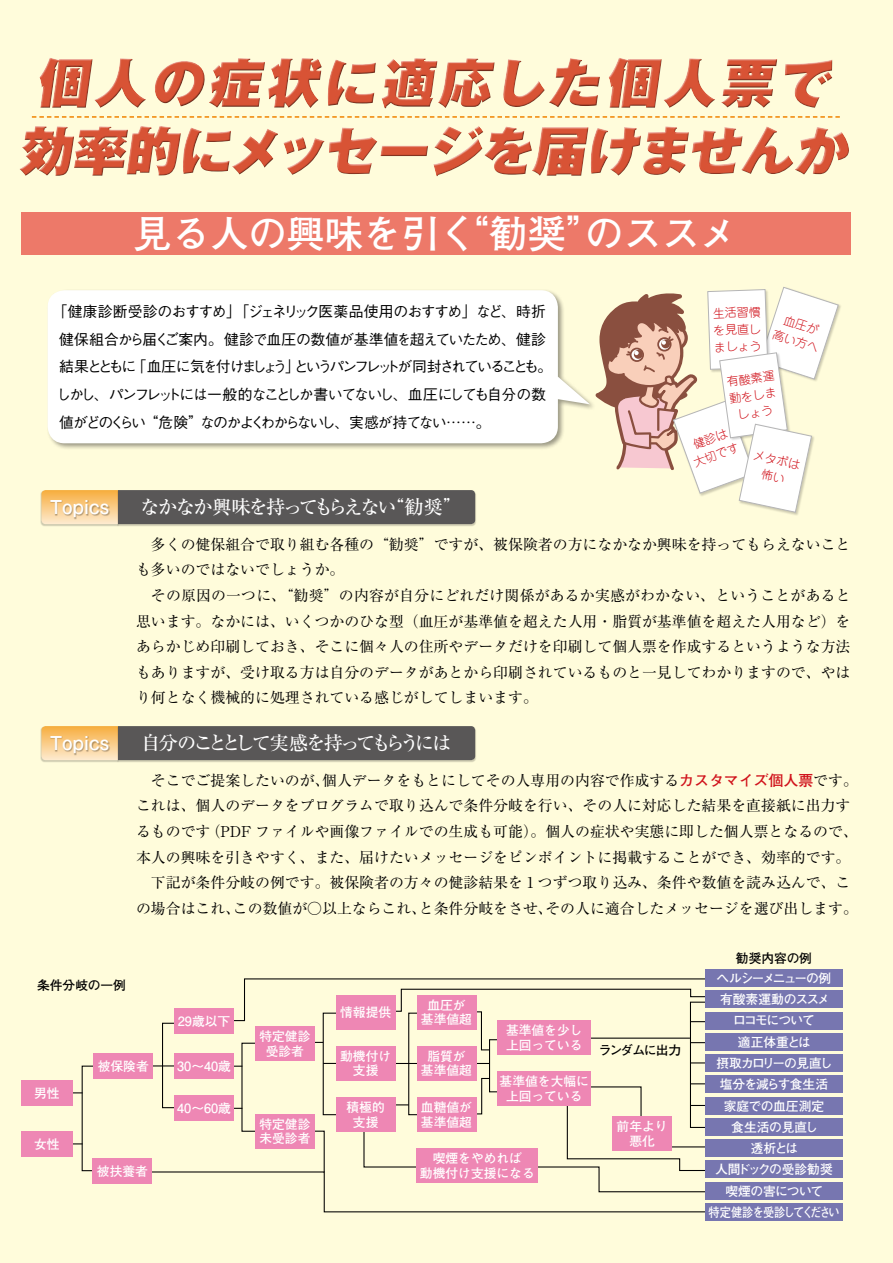
<style>
.page{position:relative;width:893px;height:1263px;background:#fffcdb}
.page>*{position:absolute;margin:0;border:0;box-sizing:border-box;transform-origin:0 0}
.t1{font:900 53.1px/68.1px "Gothic MB101 Pro";color:#d85335;text-align:center}
.t2{font:700 38.25px "Futo Go B101 Pro";color:#fff}
.t3{font:500 19.2px "Ryumin Pro";letter-spacing:-.13em;color:#fff}
.t4{font:500 19.2px "Ryumin Pro";letter-spacing:-.1em;color:#fff}
.t5{font:700 19.2px "Futo Go B101 Pro";color:#fff}
.t6{font:14.85px/25.5px "Ryumin Pro";color:#000}
.t7{font:500 14.85px "Gothic BBB Pro";letter-spacing:-.12em;color:#000}
.t8{font:500 14.85px "Gothic BBB Pro";letter-spacing:-.175em;color:#000}
.t9{font:500 14.85px "Gothic BBB Pro";letter-spacing:-.065em;color:#000}
.t10{font:500 14.85px "Gothic BBB Pro";letter-spacing:-.07em;color:#000}
.t11{font:500 14.85px "Gothic BBB Pro";letter-spacing:-.14em;color:#000}
.t12{font:700 12.75px/14.9px "Futo Go B101 Pro";color:#fff;text-align:center}
.t13{font:700 12.75px "Futo Go B101 Pro";letter-spacing:-.105em;color:#fff;scale:.88 1}
.t14{font:700 12.75px "Futo Go B101 Pro";letter-spacing:-.14em;color:#fff}
.t15{font:700 12.75px "Futo Go B101 Pro";letter-spacing:-.02em;color:#fff}
.t16{font:700 12.75px "Futo Go B101 Pro";letter-spacing:-.085em;color:#fff}
.t17{font:700 12.75px "Futo Go B101 Pro";letter-spacing:-.06em;color:#fff}
.t18{font:700 12.75px "Futo Go B101 Pro";letter-spacing:-.055em;color:#fff}
.t19{font:700 12.75px "Futo Go B101 Pro";color:#000}
.t20{font:700 12.75px "Futo Go B101 Pro";letter-spacing:-.085em;color:#000}
.t21{font:700 12.75px "Futo Go B101 Pro";letter-spacing:-.095em;color:#fff}
.t22{font:700 12.75px "Futo Go B101 Pro";letter-spacing:-.02em;color:#000}
.t23{font:300 11.85px/17px "Jun 101 Pro";color:#d0121b;text-align:center}
.s1{font-family:"Futo Go B101 Pro";font-weight:700;color:#d0121b}
</style>
<div class="page">
<div style="left:21px;top:213px;width:829px;height:42px;background:#ed7969"></div>
<div style="left:162px;top:1023px;width:17px;height:85px;border:1px solid #000"></div>
<div style="left:323px;top:1013px;width:17px;height:102px;border:1px solid #000"></div>
<div style="left:408px;top:1013px;width:17px;height:102px;border:1px solid #000"></div>
<div style="left:489px;top:1039px;width:17px;height:53px;border:1px solid #000"></div>
<div style="left:690px;top:1002px;width:17px;height:126px;border:1px solid #000"></div>
<svg style="left:323px;top:1063px;width:13px;height:1px"></svg>
<svg style="left:395px;top:1063px;width:22px;height:1px"></svg>
<svg style="left:476px;top:1063px;width:13px;height:1px"></svg>
<svg style="left:690px;top:1062px;width:15px;height:1px"></svg>
<svg style="left:153px;top:1065px;width:21px;height:1px"></svg>
<div style="left:174px;top:1008px;width:60px;height:25px;background:#ee87b4"></div>
<div style="left:174px;top:1053px;width:60px;height:26px;background:#ee87b4"></div>
<div style="left:497px;top:1021px;width:94px;height:34px;background:#ee87b4"></div>
<div style="left:497px;top:1072px;width:94px;height:34px;background:#ee87b4"></div>
<div style="left:336px;top:1046px;width:59px;height:34px;background:#ee87b4"></div>
<div style="left:705px;top:1203px;width:138px;height:17px;background:#7776b0"></div>
<div style="left:705px;top:969px;width:138px;height:17px;background:#7776b0"></div>
<div style="left:705px;top:1161px;width:138px;height:17px;background:#7776b0"></div>
<div style="left:705px;top:1076px;width:138px;height:17px;background:#7776b0"></div>
<div style="left:705px;top:1140px;width:138px;height:17px;background:#7776b0"></div>
<div style="left:705px;top:991px;width:138px;height:17px;background:#7776b0"></div>
<div style="left:705px;top:1118px;width:138px;height:17px;background:#7776b0"></div>
<div style="left:705px;top:1054px;width:138px;height:17px;background:#7776b0"></div>
<div style="left:705px;top:1097px;width:138px;height:17px;background:#7776b0"></div>
<div style="left:705px;top:1033px;width:138px;height:17px;background:#7776b0"></div>
<div style="left:705px;top:1182px;width:138px;height:17px;background:#7776b0"></div>
<div style="left:93px;top:1158px;width:59px;height:26px;background:#ee87b4"></div>
<div style="left:94px;top:1053px;width:59px;height:26px;background:#ee87b4"></div>
<div style="left:21px;top:1080px;width:51px;height:26px;background:#ee87b4"></div>
<div style="left:21px;top:1131px;width:51px;height:26px;background:#ee87b4"></div>
<div style="left:255px;top:1026px;width:60px;height:34px;background:#ee87b4"></div>
<svg style="left:152px;top:1077px;width:558px;height:136px"></svg>
<div style="left:417px;top:1046px;width:59px;height:34px;background:#ee87b4"></div>
<div style="left:417px;top:1097px;width:59px;height:34px;background:#ee87b4"></div>
<svg style="left:225px;top:978px;width:483px;height:73px"></svg>
<div style="left:705px;top:1012px;width:138px;height:17px;background:#7776b0"></div>
<svg style="left:690px;top:287px;width:149px;height:226px"></svg>
<div style="left:0;top:37px;width:893px;height:155px;background:#000;opacity:.5"></div>
<svg style="left:32px;top:116px;width:808px;height:2px"></svg>
<div style="left:46px;top:289px;width:644px;height:550px;background:#000;opacity:.4"></div>
<div style="left:48px;top:290px;width:542px;height:153px;background:#fff"></div>
<div style="left:41px;top:726px;width:84px;height:42px;background:#000;opacity:.2"></div>
<div style="left:117px;top:726px;width:365px;height:42px;background:#000;opacity:.2"></div>
<svg style="left:41px;top:726px;width:434px;height:34px;background:#655f58"></svg>
<div style="left:50px;top:736px;width:91px;height:32px;background:#000;opacity:.3"></div>
<div style="left:41px;top:490px;width:84px;height:42px;background:#000;opacity:.2"></div>
<div style="left:117px;top:490px;width:365px;height:42px;background:#000;opacity:.2"></div>
<svg style="left:41px;top:490px;width:434px;height:34px;background:#655f58"></svg>
<div style="left:50px;top:500px;width:91px;height:32px;background:#000;opacity:.3"></div>
<h1 class="t1" style="left:19px;top:42px;width:841px">個人の症状に適応した個人票で効率的にメッセージを届けませんか</h1>
<h2 class="t2" style="left:134px;top:203px;width:346px">見る人の興味を引く</h2>
<h2 class="t2" style="left:451px;top:203px;width:155px">“勧奨”</h2>
<h2 class="t2" style="left:585px;top:203px;width:155px">のススメ</h2>
<p class="t9" style="left:52px;top:300px;width:495px">「健康診断受診のおすすめ」「ジェネリック医薬品使用のおすすめ」など、時折</p>
<p class="t10" style="left:59px;top:327px;width:488px">健保組合から届くご案内。健診で血圧の数値が基準値を超えていたため、健診</p>
<p class="t8" style="left:132px;top:355px;width:422px">「血圧に気を付けましょうというパンフレットが同封されていることも。</p>
<p class="t7" style="left:285px;top:355px;width:16px">」</p>
<p class="t7" style="left:59px;top:355px;width:79px">結果とともに</p>
<p class="t7" style="left:56px;top:383px;width:491px">しかし、パンフレットには一般的なことしか書いてないし、血圧にしても自分の数</p>
<p class="t11" style="left:200px;top:410px;width:292px">なのかよくわからないし、実感が持てない......。</p>
<p class="t7" style="left:144px;top:410px;width:61px">“危険”</p>
<p class="t8" style="left:59px;top:410px;width:88px">値がどのくらい</p>
<p class="t5" style="left:50px;top:492px;width:61px">Topics</p>
<p class="t4" style="left:386px;top:492px;width:78px">“勧奨“</p>
<p class="t4" style="left:140px;top:492px;width:258px">なかなか興味を持ってもらえない</p>
<p class="t23" style="left:712px;top:303px;width:49px;text-align:justify;rotate:-2deg">生活習慣を見直しましょう</p>
<p class="t23" style="left:726px;top:372px;width:49px;rotate:-8deg">有酸素運動をしましょう</p>
<p class="t23" style="left:755px;top:445px;width:49px;rotate:12deg">メタボは怖い</p>
<p class="t23" style="left:781px;top:308px;width:49px;rotate:18deg">血圧が高い方へ</p>
<p class="t23" style="left:685px;top:438px;width:49px;rotate:-20deg">健診は大切です</p>
<p class="t5" style="left:50px;top:728px;width:61px">Topics</p>
<p class="t6" style="left:136px;top:531px;width:716px;text-indent:15px">多くの健保組合で取り組む各種の“勧奨”ですが、被保険者の方になかなか興味を持ってもらえないことも多いのではないでしょうか。</p>
<p class="t6" style="left:136px;top:582px;width:716px;text-align:justify;text-indent:15px">その原因の一つに、“勧奨”の内容が自分にどれだけ関係があるか実感がわかない、ということがあると思います。なかには、いくつかのひな型（血圧が基準値を超えた人用・脂質が基準値を超えた人用など）をあらかじめ印刷しておき、そこに個々人の住所やデータだけを印刷して個人票を作成するというような方法もありますが、受け取る方は自分のデータがあとから印刷されているものと一見してわかりますので、やはり何となく機械的に処理されている感じがしてしまいます。</p>
<p class="t3" style="left:141px;top:728px;width:312px">自分のこととして実感を持ってもらうには</p>
<p class="t6" style="left:322px;top:767px;width:537px">個人データをもとにしてその人専用の内容で作成する<span class="s1">カスタマイズ個人票</span>です。</p>
<p class="t6" style="left:151px;top:767px;width:180px">そこでご提案したいのが、</p>
<p class="t6" style="left:136px;top:792px;width:716px">これは、個人のデータをプログラムで取り込んで条件分岐を行い、その人に対応した結果を直接紙に出力す</p>
<p class="t6" style="left:206px;top:818px;width:654px">（PDF ファイルや画像ファイルでの生成も可能）。個人の症状や実態に即した個人票となるので、</p>
<p class="t6" style="left:136px;top:818px;width:76px">るものです</p>
<p class="t6" style="left:136px;top:843px;width:716px">本人の興味を引きやすく、また、届けたいメッセージをピンポイントに掲載することができ、効率的です。</p>
<p class="t6" style="left:151px;top:869px;width:701px">下記が条件分岐の例です。被保険者の方々の健診結果を 1 つずつ取り込み、条件や数値を読み込んで、こ</p>
<p class="t6" style="left:545px;top:894px;width:314px">その人に適合したメッセージを選び出します。</p>
<p class="t6" style="left:419px;top:894px;width:135px">と条件分岐をさせ、</p>
<p class="t6" style="left:233px;top:894px;width:195px">この数値が○以上ならこれ、</p>
<p class="t6" style="left:136px;top:894px;width:106px">の場合はこれ、</p>
<p class="t22" style="left:736px;top:948px;width:78px">勧奨内容の例</p>
<p class="t19" style="left:37px;top:975px;width:90px">条件分岐の一例</p>
<p class="t12" style="left:34px;top:1084px;width:27px">男性</p>
<p class="t12" style="left:34px;top:1135px;width:27px">女性</p>
<p class="t12" style="left:98px;top:1057px;width:53px">被保険者</p>
<p class="t12" style="left:97px;top:1162px;width:53px">被扶養者</p>
<p class="t12" style="left:178px;top:1012px;width:54px">29歳以下</p>
<p class="t12" style="left:177px;top:1057px;width:55px">30～40歳</p>
<p class="t12" style="left:177px;top:1099px;width:55px">40～60歳</p>
<p class="t12" style="left:259px;top:1027px;width:53px">特定健診受診者</p>
<p class="t12" style="left:259px;top:1115px;width:53px;text-align:left">特定健診未受診者</p>
<p class="t12" style="left:340px;top:1003px;width:53px">情報提供</p>
<p class="t12" style="left:340px;top:1047px;width:53px">動機付け支援</p>
<p class="t12" style="left:347px;top:1098px;width:40px">積極的支援</p>
<p class="t12" style="left:421px;top:996px;width:53px">血圧が基準値超</p>
<p class="t12" style="left:421px;top:1047px;width:53px">脂質が基準値超</p>
<p class="t12" style="left:421px;top:1098px;width:53px;text-align:left">血糖値が基準値超</p>
<p class="t12" style="left:506px;top:1021px;width:78px;text-align:left">基準値を少し上回っている</p>
<p class="t12" style="left:500px;top:1072px;width:91px">基準値を大幅に上回っている</p>
<p class="t12" style="left:420px;top:1149px;width:116px">喫煙をやめれば<br>動機付け支援になる</p>
<p class="t20" style="left:599px;top:1040px;width:84px">ランダムに出力</p>
<p class="t12" style="left:617px;top:1117px;width:53px">前年より悪化</p>
<p class="t14" style="left:717px;top:968px;width:116px">ヘルシーメニューの例</p>
<p class="t12" style="left:720px;top:990px;width:112px">有酸素運動のススメ</p>
<p class="t21" style="left:733px;top:1010px;width:83px">ロコモについて</p>
<p class="t12" style="left:738px;top:1033px;width:74px">適正体重とは</p>
<p class="t16" style="left:716px;top:1053px;width:118px">摂取カロリーの見直し</p>
<p class="t12" style="left:724px;top:1096px;width:102px">家庭での血圧測定</p>
<p class="t17" style="left:720px;top:1074px;width:110px">塩分を減らす食生活</p>
<p class="t12" style="left:731px;top:1118px;width:89px">食生活の見直し</p>
<p class="t12" style="left:751px;top:1139px;width:49px">透析とは</p>
<p class="t15" style="left:715px;top:1159px;width:119px">人間ドックの受診勧奨</p>
<p class="t18" style="left:725px;top:1180px;width:100px">喫煙の害について</p>
<p class="t13" style="left:709px;top:1202px;width:151px">特定健診を受診してください</p>
</div>
